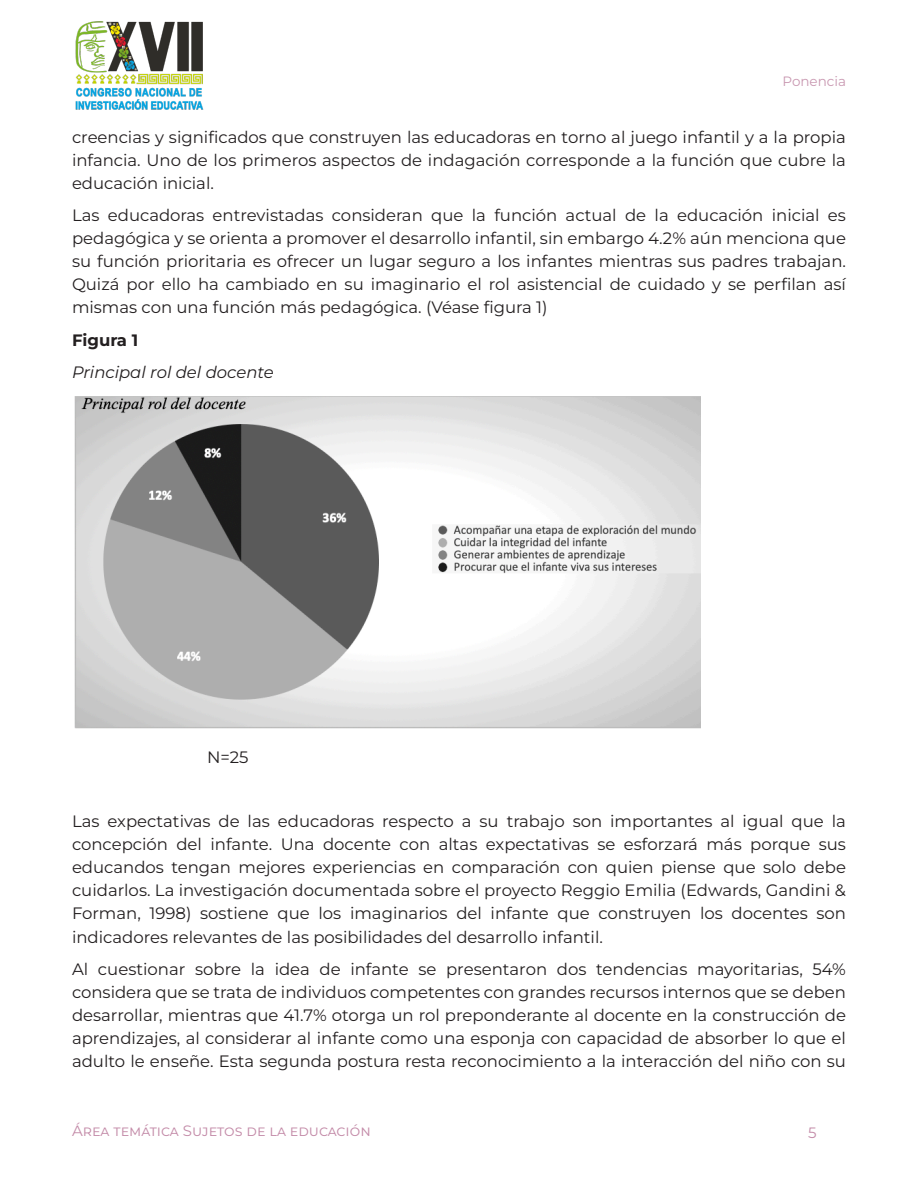
<style>
.page{position:relative;width:918px;height:1188px;background:#fff}
.page>*{position:absolute;margin:0;border:0;box-sizing:border-box;transform-origin:0 0}
.t1{font:16.5px/23.1px "Montserrat";color:#231f20;text-align:justify}
.t2{font:italic 16.5px "Montserrat";color:#231f20}
.t3{font:700 16.5px "Montserrat";color:#231f20}
.t4{font:15px "Montserrat";color:#c48ca9}
.t5{font:13.5px "Montserrat";color:#c998b1}
</style>
<div class="page">
<img style="left:75px;top:21px;width:129px;height:89px">
<img style="left:74px;top:396px;width:626px;height:333px">
<p class="t5" style="left:783px;top:73px;width:65px">Ponencia</p>
<p class="t1" style="left:72px;top:125px;width:776px">creencias y significados que construyen las educadoras en torno al juego infantil y a la propia infancia. Uno de los primeros aspectos de indagación corresponde a la función que cubre la educación inicial.</p>
<p class="t1" style="left:72px;top:204px;width:776px">Las educadoras entrevistadas consideran que la función actual de la educación inicial es pedagógica y se orienta a promover el desarrollo infantil, sin embargo 4.2% aún menciona que su función prioritaria es ofrecer un lugar seguro a los infantes mientras sus padres trabajan.<br>Quizá por ello ha cambiado en su imaginario el rol asistencial de cuidado y se perfilan así mismas con una función más pedagógica. (Véase figura 1)</p>
<p class="t3" style="left:72px;top:330px;width:68px">Figura 1</p>
<p class="t2" style="left:72px;top:362px;width:203px">Principal rol del docente</p>
<p class="t1" style="left:207px;top:745px;width:43px">N=25</p>
<p class="t1" style="left:72px;top:810px;width:776px">Las expectativas de las educadoras respecto a su trabajo son importantes al igual que la concepción del infante. Una docente con altas expectativas se esforzará más porque sus educandos tengan mejores experiencias en comparación con quien piense que solo debe cuidarlos. La investigación documentada sobre el proyecto Reggio Emilia (Edwards, Gandini &amp; Forman, 1998) sostiene que los imaginarios del infante que construyen los docentes son indicadores relevantes de las posibilidades del desarrollo infantil.</p>
<p class="t1" style="left:72px;top:957px;width:776px">Al cuestionar sobre la idea de infante se presentaron dos tendencias mayoritarias, 54% considera que se trata de individuos competentes con grandes recursos internos que se deben desarrollar, mientras que 41.7% otorga un rol preponderante al docente en la construcción de aprendizajes, al considerar al infante como una esponja con capacidad de absorber lo que el adulto le enseñe. Esta segunda postura resta reconocimiento a la interacción del niño con su</p>
<p class="t4" style="left:72px;top:1122px;width:300px">Área temática Sujetos de la educación</p>
<p class="t4" style="left:808px;top:1124px;width:10px">5</p>
</div>
